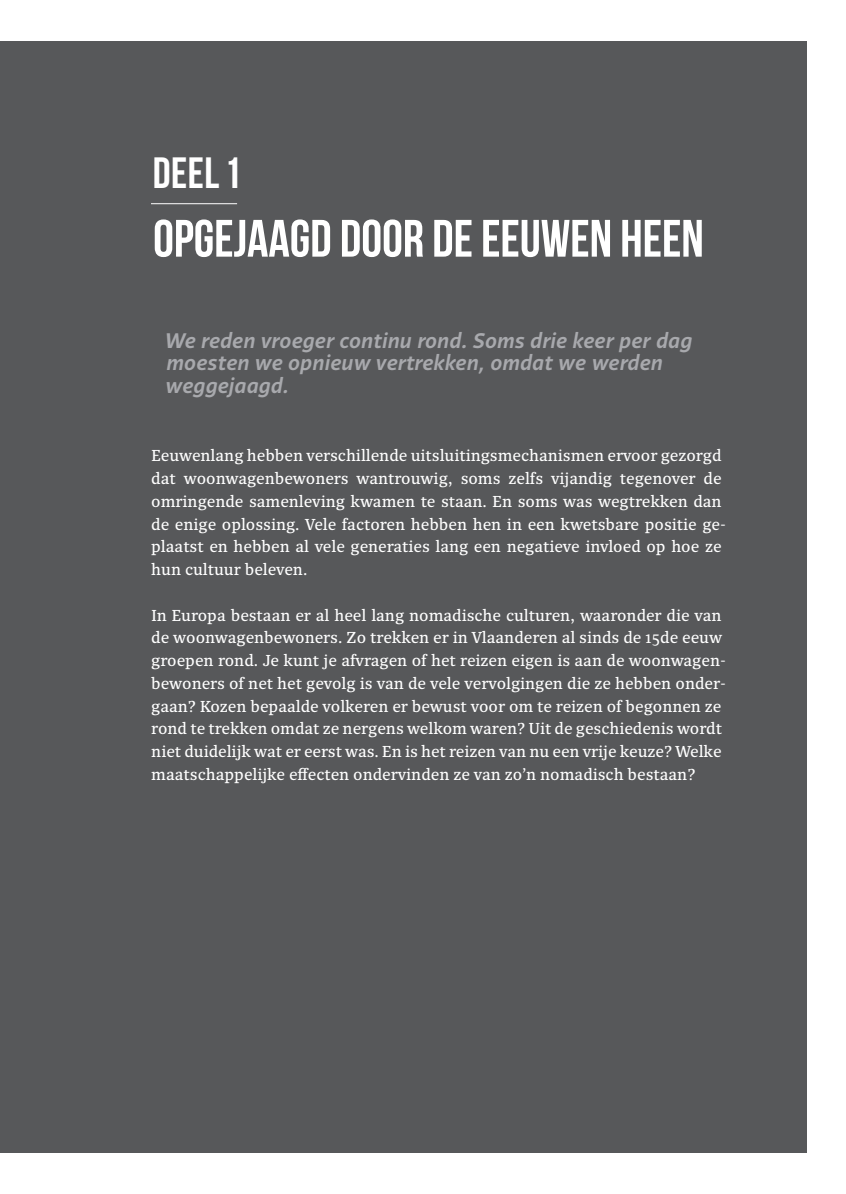
<style>
.page{position:relative;width:846px;height:1194px;background:#fff}
.page>*{position:absolute;margin:0;border:0;box-sizing:border-box;transform-origin:0 0}
.t1{font:700 52.5px "Bebas Neue";color:#fff}
.t2{font:700 43.75px "Bebas Neue";color:#fff}
.t3{font:italic 500 21px/22.8px "Quercus Sans";color:#a8a9ad}
.t4{font:15.75px/22.8px "Quercus 10";color:#fff}
</style>
<div class="page">
<div style="left:0;top:41px;width:806px;height:1111px;background:#57585a"></div>
<hr style="left:151px;top:203px;width:86px;height:1px;background:#fff">
<h2 class="t2" style="left:153px;top:149px;width:88px">DEEL 1</h2>
<h1 class="t1" style="left:153px;top:210px;width:552px">OPGEJAAGD DOOR DE EEUWEN HEEN</h1>
<h3 class="t3" style="left:164px;top:329px;width:529px">We reden vroeger continu rond. Soms drie keer per dag moesten we opnieuw vertrekken, omdat we werden weggejaagd.</h3>
<p class="t4" style="left:151px;top:445px;width:576px">Eeuwenlang hebben verschillende uitsluitingsmechanismen ervoor gezorgd dat woonwagenbewoners wantrouwig, soms zelfs vijandig tegenover de omringende samenleving kwamen te staan. En soms was wegtrekken dan de enige oplossing. Vele factoren hebben hen in een kwetsbare positie ge&shy;plaatst en hebben al vele generaties lang een negatieve invloed op hoe ze hun cultuur beleven.</p>
<p class="t4" style="left:151px;top:604px;width:576px">In Europa bestaan er al heel lang nomadische culturen, waaronder die van de woonwagenbewoners. Zo trekken er in Vlaanderen al sinds de 15de eeuw groepen rond. Je kunt je afvragen of het reizen eigen is aan de woonwagen&shy;bewoners of net het gevolg is van de vele vervolgingen die ze hebben onder&shy;gaan? Kozen bepaalde volkeren er bewust voor om te reizen of begonnen ze rond te trekken omdat ze nergens welkom waren? Uit de geschiedenis wordt niet duidelijk wat er eerst was. En is het reizen van nu een vrije keuze? Welke maatschappelijke effecten ondervinden ze van zo’n nomadisch bestaan?</p>
</div>
